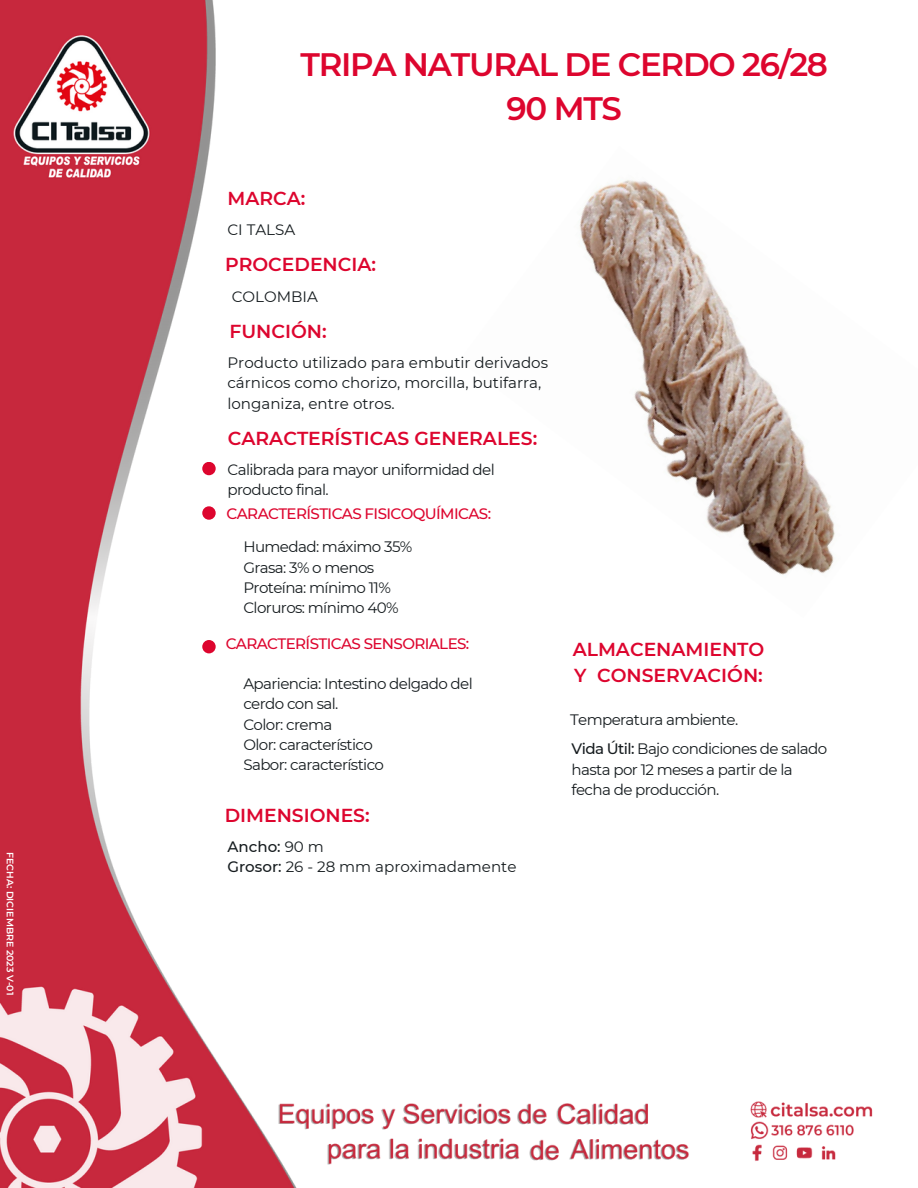
<style>
.page{position:relative;width:918px;height:1188px;background:#fff}
.page>*{position:absolute;margin:0;border:0;box-sizing:border-box;transform-origin:0 0}
.t1{font:600 32.4px/44.2px "Montserrat";letter-spacing:-.04em;color:#dd052e;text-align:center}
.t2{font:600 18.75px/25.8px "Montserrat";color:#dd052e}
.t3{font:15.15px/20.2px "Montserrat";letter-spacing:-.04em;color:#161c1f}
.t4{font:15.15px/20.2px "Montserrat";color:#161c1f}
.t5{font:500 15.15px "Montserrat";letter-spacing:-.04em;color:#dd052e}
.t6{font:600 9.45px "Montserrat";color:#fff}
.s1{font-weight:500}
</style>
<div class="page">
<img style="left:0;top:0;width:873px;height:1188px">
<div style="left:202px;top:506px;width:14px;height:14px;background:#dd052e;border-radius:50%"></div>
<div style="left:202px;top:462px;width:14px;height:13px;background:#dd052e;border-radius:50%"></div>
<div style="left:202px;top:640px;width:14px;height:13px;background:#dd052e;border-radius:50%"></div>
<img style="left:459px;top:146px;width:414px;height:472px">
<h2 class="t6" style="left:16px;top:852px;width:145px;rotate:90deg">FECHA: DICIEMBRE 2023 V-01</h2>
<h2 class="t1" style="left:301px;top:42px;width:529px">TRIPA NATURAL DE CERDO 26/28<br>90 MTS</h2>
<p class="t2" style="left:227px;top:185px;width:79px">MARCA:</p>
<h2 class="t3" style="left:227px;top:220px;width:69px">CI TALSA</h2>
<h4 class="t2" style="left:225px;top:252px;width:152px">PROCEDENCIA:</h4>
<h2 class="t4" style="left:232px;top:286px;width:88px">COLOMBIA</h2>
<h4 class="t2" style="left:230px;top:318px;width:99px">FUNCIÓN:</h4>
<h5 class="t4" style="left:227px;top:353px;width:322px">Producto utilizado para embutir derivados cárnicos como chorizo, morcilla, butifarra, longaniza, entre otros.</h5>
<h3 class="t2" style="left:228px;top:425px;width:311px">CARACTERÍSTICAS GENERALES:</h3>
<h1 class="t3" style="left:227px;top:459px;width:269px">Calibrada para mayor uniformidad del producto final.</h1>
<h3 class="t5" style="left:227px;top:505px;width:266px">CARACTERÍSTICAS FISICOQUÍMICAS:</h3>
<h5 class="t3" style="left:243px;top:537px;width:171px">Humedad: máximo 35%<br>Grasa: 3% o menos<br>Proteína: mínimo 11%</h5>
<h2 class="t3" style="left:243px;top:598px;width:157px">Cloruros: mínimo 40%</h2>
<h2 class="t5" style="left:226px;top:635px;width:245px">CARACTERÍSTICAS SENSORIALES:</h2>
<p class="t3" style="left:243px;top:674px;width:231px">Apariencia: Intestino delgado del cerdo con sal.<br>Color: crema<br>Olor: característico<br>Sabor: característico</p>
<h5 class="t2" style="left:225px;top:802px;width:146px">DIMENSIONES:</h5>
<h5 class="t4" style="left:227px;top:837px;width:291px"><span class="s1">Ancho:</span> 90 m<br><span class="s1">Grosor:</span> 26 - 28 mm aproximadamente</h5>
<h5 class="t2" style="left:573px;top:637px;width:193px">ALMACENAMIENTO<br>Y CONSERVACIÓN:</h5>
<h5 class="t3" style="left:570px;top:710px;width:170px">Temperatura ambiente.</h5>
<h5 class="t3" style="left:572px;top:739px;width:257px"><span class="s1">Vida Útil:</span> Bajo condiciones de salado hasta por 12 meses a partir de la fecha de producción.</h5>
</div>
